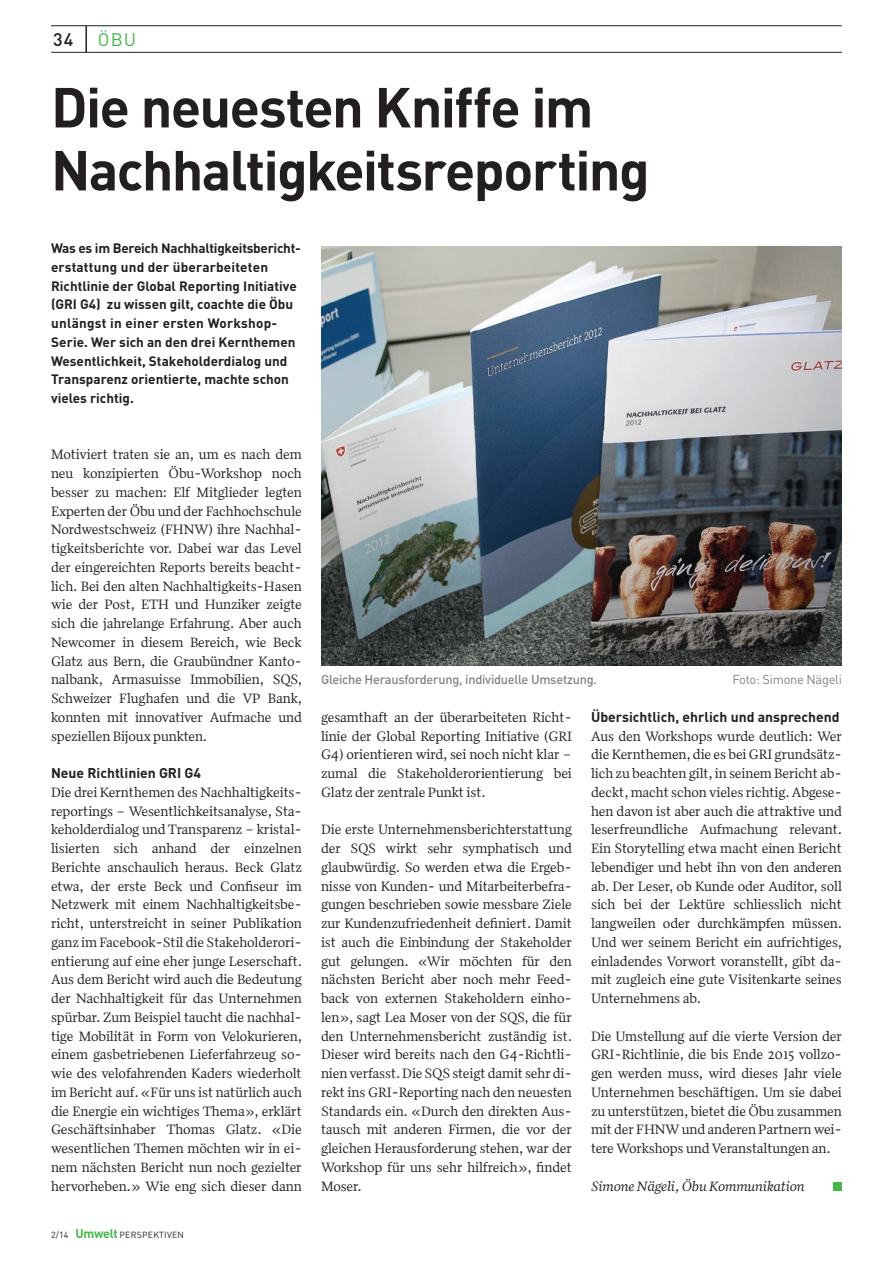
<style>
.page{position:relative;width:893px;height:1263px;background:#fff}
.page>*{position:absolute;margin:0;border:0;box-sizing:border-box;transform-origin:0 0}
.t1{font:700 55.5px/63px "DINOT";letter-spacing:-.03em;color:#231f20}
.t2{font:18px "DINOT";color:#45b749}
.t3{font:500 18px "DINOT";color:#231f20}
.t4{font:13.95px/18.8px "Quiosco One";letter-spacing:-.01em;color:#231f20;text-align:justify}
.t5{font:700 13.95px "DINOT";color:#231f20}
.t6{font:italic 13.95px "Quiosco One LF";letter-spacing:-.01em;color:#231f20}
.t7{font:700 13.5px/18.8px "DINOT";color:#231f20}
.t8{font:500 12.75px "DINOT";letter-spacing:-.02em;color:#808285}
.t9{font:12.75px "DINOT";letter-spacing:-.02em;color:#808285}
.t10{font:8.85px "DINOT";letter-spacing:.025em;color:#231f20}
.s1{font-weight:700;font-size:12.45px;color:#45b749}
</style>
<div class="page">
<hr style="left:51px;top:25px;width:791px;height:1px;background:#231f20">
<hr style="left:51px;top:52px;width:791px;height:1px;background:#231f20">
<hr style="left:85px;top:26px;width:2px;height:26px;background:#231f20">
<div style="left:833px;top:1182px;width:9px;height:9px;background:#45b749"></div>
<img style="left:321px;top:246px;width:521px;height:419px">
<p class="t3" style="left:53px;top:27px;width:22px">34</p>
<p class="t2" style="left:98px;top:27px;width:40px">ÖBU</p>
<h1 class="t1" style="left:51px;top:74px;width:600px">Die neuesten Kniffe im<br>Nachhaltigkeitsreporting</h1>
<p class="t7" style="left:51px;top:238px;width:251px">Was es im Bereich Nachhaltigkeitsbericht&shy;erstattung und der überarbeiteten Richtlinie der Global Reporting Initiative (GRI G4) zu wissen gilt, coachte die Öbu unlängst in einer ersten Workshop-Serie. Wer sich an den drei Kernthemen Wesentlichkeit, Stakeholderdialog und Transparenz orientierte, machte schon vieles richtig.</p>
<p class="t4" style="left:51px;top:445px;width:253px">Motiviert traten sie an, um es nach dem neu konzipierten Öbu-Workshop noch besser zu machen: Elf Mitglieder legten Experten der Öbu und der Fachhochschule Nordwestschweiz (FHNW) ihre Nachhal&shy;tigkeitsberichte vor. Dabei war das Level der eingereichten Reports bereits beacht&shy;lich. Bei den alten Nachhaltigkeits-Hasen wie der Post, ETH und Hunziker zeigte sich die jahrelange Erfahrung. Aber auch Newcomer in diesem Bereich, wie Beck Glatz aus Bern, die Graubündner Kanto&shy;nalbank, Armasuisse Immobilien, SQS, Schweizer Flughafen und die VP Bank, konnten mit innovativer Aufmache und speziellen Bijoux punkten.</p>
<p class="t5" style="left:51px;top:764px;width:151px">Neue Richtlinien GRI G4</p>
<p class="t4" style="left:51px;top:782px;width:253px">Die drei Kernthemen des Nachhaltigkeits&shy;reportings – Wesentlichkeitsanalyse, Sta&shy;keholderdialog und Transparenz – kristal&shy;lisierten sich anhand der einzelnen Berichte anschaulich heraus. Beck Glatz etwa, der erste Beck und Confiseur im Netzwerk mit einem Nachhaltigkeitsbe&shy;richt, unterstreicht in seiner Publikation ganz im Facebook-Stil die Stakeholderori&shy;entierung auf eine eher junge Leserschaft.<br>Aus dem Bericht wird auch die Bedeutung der Nachhaltigkeit für das Unternehmen spürbar. Zum Beispiel taucht die nachhal&shy;tige Mobilität in Form von Velokurieren, einem gasbetriebenen Lieferfahrzeug so&shy;wie des velofahrenden Kaders wiederholt im Bericht auf. «Für uns ist natürlich auch die Energie ein wichtiges Thema», erklärt Geschäftsinhaber Thomas Glatz. «Die wesentlichen Themen möchten wir in ei&shy;nem nächsten Bericht nun noch gezielter hervorheben.» Wie eng sich dieser dann</p>
<p class="t10" style="left:51px;top:1228px;width:135px">2/14 <span class="s1">Umwelt</span> PERSPEKTIVEN</p>
<p class="t8" style="left:321px;top:671px;width:278px">Gleiche Herausforderung, individuelle Umsetzung.</p>
<p class="t9" style="left:732px;top:671px;width:111px">FOTO: SIMONE NÄGELI</p>
<p class="t4" style="left:321px;top:707px;width:252px;text-align:left">gesamthaft an der überarbeiteten Richt&shy;linie der Global Reporting Initiative (GRI G4) orientieren wird, sei noch nicht klar – zumal die Stakeholderorientierung bei Glatz der zentrale Punkt ist.</p>
<p class="t4" style="left:321px;top:820px;width:253px">Die erste Unternehmensberichterstattung der SQS wirkt sehr symphatisch und glaubwürdig. So werden etwa die Ergeb&shy;nisse von Kunden- und Mitarbeiterbefra&shy;gungen beschrieben sowie messbare Ziele zur Kundenzufriedenheit definiert. Damit ist auch die Einbindung der Stakeholder gut gelungen. «Wir möchten für den nächsten Bericht aber noch mehr Feed&shy;back von externen Stakeholdern einho&shy;len», sagt Lea Moser von der SQS, die für den Unternehmensbericht zuständig ist.<br>Dieser wird bereits nach den G4-Richtli&shy;nien verfasst. Die SQS steigt damit sehr di&shy;rekt ins GRI-Reporting nach den neuesten Standards ein. «Durch den direkten Aus&shy;tausch mit anderen Firmen, die vor der gleichen Herausforderung stehen, war der Workshop für uns sehr hilfreich», findet Moser.</p>
<p class="t5" style="left:591px;top:707px;width:250px">Übersichtlich, ehrlich und ansprechend</p>
<p class="t4" style="left:591px;top:726px;width:253px">Aus den Workshops wurde deutlich: Wer die Kernthemen, die es bei GRI grundsätz&shy;lich zu beachten gilt, in seinem Bericht ab&shy;deckt, macht schon vieles richtig. Abgese&shy;hen davon ist aber auch die attraktive und leserfreundliche Aufmachung relevant.<br>Ein Storytelling etwa macht einen Bericht lebendiger und hebt ihn von den anderen ab. Der Leser, ob Kunde oder Auditor, soll sich bei der Lektüre schliesslich nicht langweilen oder durchkämpfen müssen.<br>Und wer seinem Bericht ein aufrichtiges, einladendes Vorwort voranstellt, gibt da&shy;mit zugleich eine gute Visitenkarte seines Unternehmens ab.</p>
<p class="t4" style="left:591px;top:1026px;width:252px">Die Umstellung auf die vierte Version der GRI-Richtlinie, die bis Ende 2015 vollzo&shy;gen werden muss, wird dieses Jahr viele Unternehmen beschäftigen. Um sie dabei zu unterstützen, bietet die Öbu zusammen mit der FHNW und anderen Partnern wei&shy;tere Workshops und Veranstaltungen an.</p>
<p class="t6" style="left:591px;top:1177px;width:215px">Simone Nägeli, Öbu Kommunikation</p>
</div>
